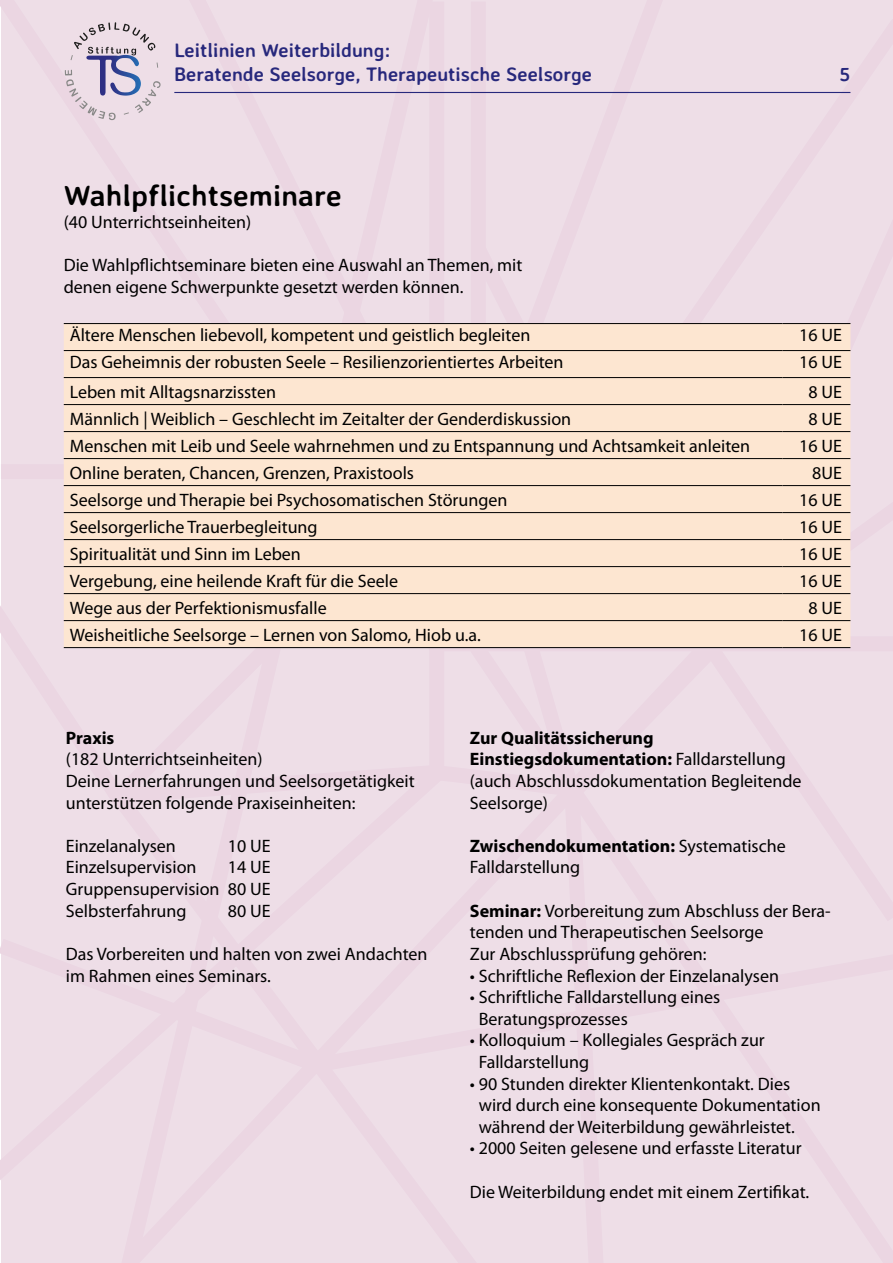
<style>
.page{position:relative;width:893px;height:1263px;background:#fff}
.page>*{position:absolute;margin:0;border:0;box-sizing:border-box;transform-origin:0 0}
.t1{font:700 30px "Averia Sans Libre";color:#000}
.t2{font:700 19.5px/24px "Averia Sans Libre";color:#27287c}
.t3{font:18px/21.6px "Myriad Pro";color:#000}
.t4{font:700 18px "Myriad Pro";color:#000}
.s1{font-weight:700}
</style>
<div class="page">
<div style="left:0;top:846px;width:99px;height:355px;background:#eedee7"></div>
<div style="left:0;top:0;width:99px;height:201px;background:#eedee7"></div>
<div style="left:677px;top:0;width:216px;height:201px;background:#eedee7"></div>
<div style="left:677px;top:846px;width:216px;height:417px;background:#eedee7"></div>
<div style="left:498px;top:0;width:179px;height:1263px;background:#eedee7"></div>
<div style="left:99px;top:0;width:399px;height:1263px;background:#eedee7"></div>
<div style="left:0;top:926px;width:893px;height:154px;background:#eedee7"></div>
<div style="left:0;top:201px;width:893px;height:645px;background:#eedee7"></div>
<div style="left:64px;top:324px;width:786px;height:323px;background:#fde6d1"></div>
<hr style="left:64px;top:323px;width:718px;height:1px;background:#000">
<hr style="left:782px;top:323px;width:68px;height:1px;background:#000">
<hr style="left:64px;top:350px;width:718px;height:1px;background:#000">
<hr style="left:782px;top:350px;width:68px;height:1px;background:#000">
<hr style="left:64px;top:377px;width:718px;height:1px;background:#000">
<hr style="left:782px;top:377px;width:68px;height:1px;background:#000">
<hr style="left:64px;top:404px;width:718px;height:1px;background:#000">
<hr style="left:782px;top:404px;width:68px;height:1px;background:#000">
<hr style="left:64px;top:431px;width:718px;height:1px;background:#000">
<hr style="left:782px;top:431px;width:68px;height:1px;background:#000">
<hr style="left:64px;top:458px;width:718px;height:1px;background:#000">
<hr style="left:782px;top:458px;width:68px;height:1px;background:#000">
<hr style="left:64px;top:485px;width:718px;height:1px;background:#000">
<hr style="left:782px;top:485px;width:68px;height:1px;background:#000">
<hr style="left:64px;top:512px;width:718px;height:1px;background:#000">
<hr style="left:782px;top:512px;width:68px;height:1px;background:#000">
<hr style="left:64px;top:539px;width:718px;height:1px;background:#000">
<hr style="left:782px;top:539px;width:68px;height:1px;background:#000">
<hr style="left:64px;top:566px;width:718px;height:1px;background:#000">
<hr style="left:782px;top:566px;width:68px;height:1px;background:#000">
<hr style="left:64px;top:593px;width:718px;height:1px;background:#000">
<hr style="left:782px;top:593px;width:68px;height:1px;background:#000">
<hr style="left:64px;top:620px;width:718px;height:1px;background:#000">
<hr style="left:782px;top:620px;width:68px;height:1px;background:#000">
<hr style="left:64px;top:647px;width:718px;height:1px;background:#000">
<hr style="left:782px;top:647px;width:68px;height:1px;background:#000">
<svg style="left:65px;top:22px;width:96px;height:98px;background:#d3c7d5"></svg>
<hr style="left:174px;top:92px;width:676px;height:1px;background:#27287c">
<p class="t2" style="left:174px;top:37px;width:419px">Leitlinien Weiterbildung:<br>Beratende Seelsorge, Therapeutische Seelsorge</p>
<h1 class="t1" style="left:64px;top:177px;width:279px">Wahlpflichtseminare</h1>
<p class="t3" style="left:64px;top:211px;width:189px">(40 Unterrichtseinheiten)</p>
<p class="t3" style="left:64px;top:254px;width:460px">Die Wahlpflichtseminare bieten eine Auswahl an Themen, mit denen eigene Schwerpunkte gesetzt werden können.</p>
<p class="t2" style="left:839px;top:61px;width:12px">5</p>
<p class="t3" style="left:70px;top:324px;width:462px">Ältere Menschen liebevoll, kompetent und geistlich begleiten</p>
<p class="t3" style="left:799px;top:324px;width:44px">16 UE</p>
<p class="t3" style="left:70px;top:351px;width:495px">Das Geheimnis der robusten Seele – Resilienzorientiertes Arbeiten</p>
<p class="t3" style="left:799px;top:351px;width:44px">16 UE</p>
<p class="t3" style="left:70px;top:381px;width:208px">Leben mit Alltagsnarzissten</p>
<p class="t3" style="left:808px;top:381px;width:35px">8 UE</p>
<p class="t3" style="left:70px;top:408px;width:503px">Männlich | Weiblich – Geschlecht im Zeitalter der Genderdiskussion</p>
<p class="t3" style="left:808px;top:408px;width:35px">8 UE</p>
<p class="t3" style="left:70px;top:435px;width:682px">Menschen mit Leib und Seele wahrnehmen und zu Entspannung und Achtsamkeit anleiten</p>
<p class="t3" style="left:799px;top:435px;width:44px">16 UE</p>
<p class="t3" style="left:70px;top:462px;width:346px">Online beraten, Chancen, Grenzen, Praxistools</p>
<p class="t3" style="left:812px;top:462px;width:31px">8UE</p>
<p class="t3" style="left:70px;top:489px;width:439px">Seelsorge und Therapie bei Psychosomatischen Störungen</p>
<p class="t3" style="left:799px;top:489px;width:44px">16 UE</p>
<p class="t3" style="left:70px;top:516px;width:249px">Seelsorgerliche Trauerbegleitung</p>
<p class="t3" style="left:799px;top:516px;width:44px">16 UE</p>
<p class="t3" style="left:70px;top:543px;width:233px">Spiritualität und Sinn im Leben</p>
<p class="t3" style="left:799px;top:543px;width:44px">16 UE</p>
<p class="t3" style="left:70px;top:570px;width:330px">Vergebung, eine heilende Kraft für die Seele</p>
<p class="t3" style="left:799px;top:570px;width:44px">16 UE</p>
<p class="t3" style="left:70px;top:597px;width:258px">Wege aus der Perfektionismusfalle</p>
<p class="t3" style="left:808px;top:597px;width:35px">8 UE</p>
<p class="t3" style="left:70px;top:624px;width:413px">Weisheitliche Seelsorge – Lernen von Salomo, Hiob u.a.</p>
<p class="t3" style="left:799px;top:624px;width:44px">16 UE</p>
<p class="t4" style="left:66px;top:726px;width:50px">Praxis</p>
<p class="t3" style="left:66px;top:748px;width:350px">(182 Unterrichtseinheiten)<br>Deine Lernerfahrungen und Seelsorgetätigkeit unterstützen folgende Praxiseinheiten:</p>
<p class="t3" style="left:66px;top:835px;width:111px">Einzelanalysen</p>
<p class="t3" style="left:228px;top:835px;width:44px">10 UE</p>
<p class="t3" style="left:66px;top:856px;width:132px">Einzelsupervision</p>
<p class="t3" style="left:66px;top:856px;width:206px;text-align:justify;text-indent:162px">14 UE Gruppensupervision 80 UE Selbsterfahrung</p>
<p class="t3" style="left:228px;top:899px;width:44px">80 UE</p>
<p class="t3" style="left:66px;top:943px;width:363px">Das Vorbereiten und halten von zwei Andachten im Rahmen eines Seminars.</p>
<p class="t3" style="left:470px;top:727px;width:333px"><span class="s1">Zur Qualitätssicherung<br>Einstiegsdokumentation:</span> Falldarstellung (auch Abschlussdokumentation Begleitende<br>Seelsorge)</p>
<p class="t3" style="left:470px;top:835px;width:317px"><span class="s1">Zwischendokumentation:</span> Systematische<br>Falldarstellung</p>
<p class="t3" style="left:470px;top:899px;width:362px"><span class="s1">Seminar:</span> Vorbereitung zum Abschluss der Bera&shy;tenden und Therapeutischen Seelsorge<br>Zur Abschlussprüfung gehören:</p>
<p class="t3" style="left:470px;top:964px;width:311px">• Schriftliche Reflexion der Einzelanalysen</p>
<p class="t3" style="left:479px;top:986px;width:243px;text-indent:-9px">• Schriftliche Falldarstellung eines<br>Beratungsprozesses</p>
<p class="t3" style="left:479px;top:1029px;width:288px;text-indent:-9px">• Kolloquium – Kollegiales Gespräch zur<br>Falldarstellung</p>
<p class="t3" style="left:479px;top:1072px;width:343px;text-indent:-9px">• 90 Stunden direkter Klientenkontakt. Dies wird durch eine konsequente Dokumentation während der Weiterbildung gewährleistet.</p>
<p class="t3" style="left:470px;top:1137px;width:333px">• 2000 Seiten gelesene und erfasste Literatur</p>
<p class="t3" style="left:470px;top:1180px;width:341px">Die Weiterbildung endet mit einem Zertifikat.</p>
</div>
